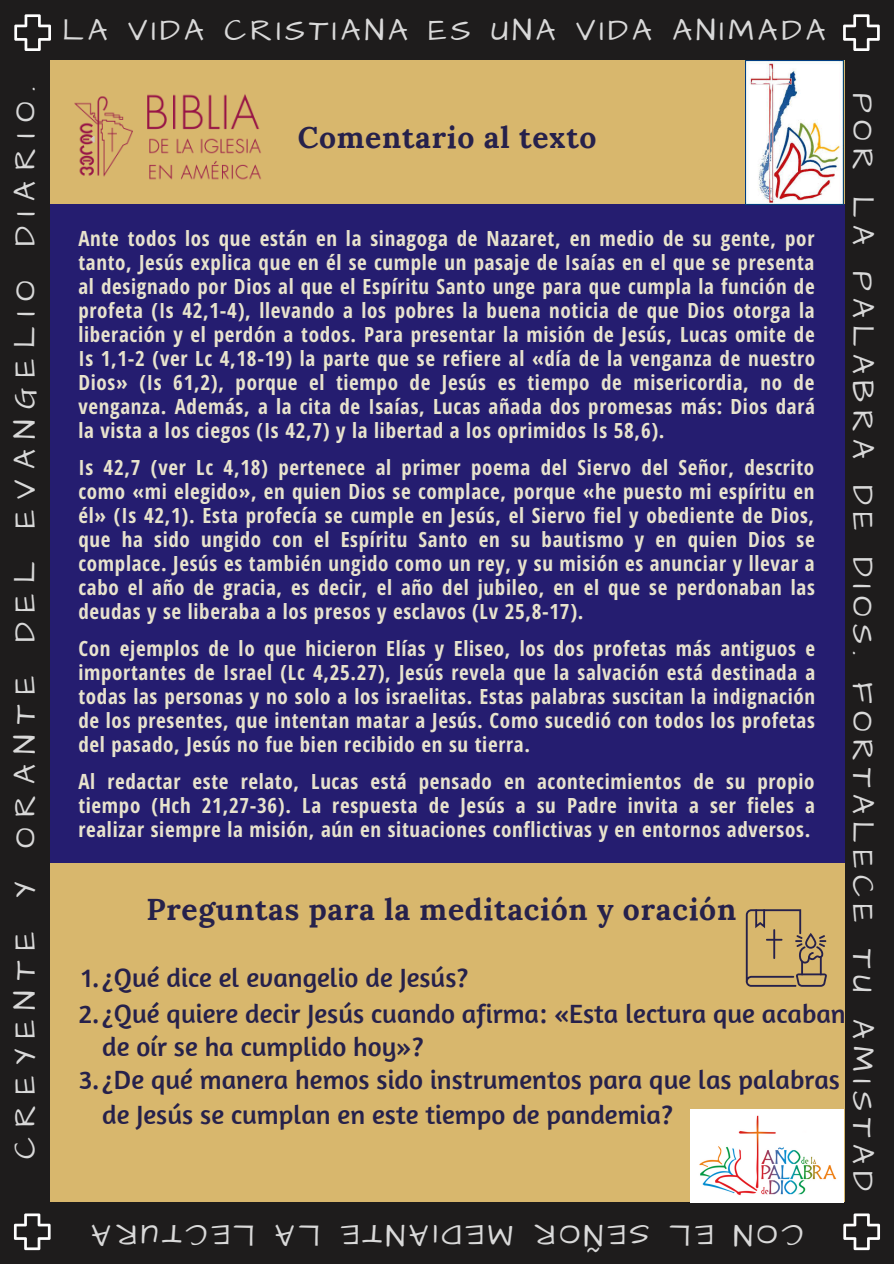
<style>
.page{position:relative;width:894px;height:1264px;background:#fff}
.page>*{position:absolute;margin:0;border:0;box-sizing:border-box;transform-origin:0 0}
.t1{font:30.9px "Architects Daughter";letter-spacing:.23em;color:#d9d9d9}
.t2{font:30.9px "Architects Daughter";letter-spacing:.345em;color:#d9d9d9}
.t3{font:30.9px "Architects Daughter";letter-spacing:.13em;color:#d9d9d9}
.t4{font:30.9px "Architects Daughter";letter-spacing:.125em;color:#d9d9d9}
.t5{font:700 30px "Lora";letter-spacing:.025em;color:#26214b}
.t6{font:27px/36.5px "Amaranth";color:#26214b}
.t7{font:700 21px/23.9px "Open Sans Hebrew Condensed";letter-spacing:.035em;color:#e8e3cd;text-align:justify}
</style>
<div class="page">
<div style="left:0;top:0;width:893px;height:1263px;background:#1e1c1c"></div>
<div style="left:51px;top:60px;width:794px;height:1141px;background:#d8b76d"></div>
<svg style="left:843px;top:14px;width:36px;height:37px"></svg>
<svg style="left:843px;top:1213px;width:36px;height:37px"></svg>
<svg style="left:14px;top:1213px;width:37px;height:37px"></svg>
<svg style="left:14px;top:14px;width:37px;height:37px"></svg>
<div style="left:51px;top:204px;width:793px;height:659px;background:#251d70"></div>
<img style="left:745px;top:60px;width:98px;height:144px">
<img style="left:690px;top:1109px;width:152px;height:93px">
<img style="left:74px;top:94px;width:187px;height:86px">
<svg style="left:745px;top:909px;width:81px;height:77px"></svg>
<h1 class="t2" style="left:4px;top:1159px;width:1074px;rotate:-90deg">CREYENTE Y ORANTE DEL EVANGELIO DIARIO.</h1>
<h1 class="t3" style="left:62px;top:10px;width:764px">LA VIDA CRISTIANA ES UNA VIDA ANIMADA</h1>
<h2 class="t5" style="left:298px;top:118px;width:300px">Comentario al texto</h2>
<p class="t7" style="left:78px;top:226px;width:738px">Ante todos los que están en la sinagoga de Nazaret, en medio de su gente, por tanto, Jesús explica que en él se cumple un pasaje de Isaías en el que se presenta al designado por Dios al que el Espíritu Santo unge para que cumpla la función de profeta (Is 42,1-4), llevando a los pobres la buena noticia de que Dios otorga la liberación y el perdón a todos. Para presentar la misión de Jesús, Lucas omite de Is 1,1-2 (ver Lc 4,18-19) la parte que se refiere al «día de la venganza de nuestro Dios» (Is 61,2), porque el tiempo de Jesús es tiempo de misericordia, no de venganza. Además, a la cita de Isaías, Lucas añada dos promesas más: Dios dará la vista a los ciegos (Is 42,7) y la libertad a los oprimidos Is 58,6).</p>
<p class="t7" style="left:78px;top:455px;width:737px">Is 42,7 (ver Lc 4,18) pertenece al primer poema del Siervo del Señor, descrito como «mi elegido», en quien Dios se complace, porque «he puesto mi espíritu en él» (Is 42,1). Esta profecía se cumple en Jesús, el Siervo fiel y obediente de Dios, que ha sido ungido con el Espíritu Santo en su bautismo y en quien Dios se complace. Jesús es también ungido como un rey, y su misión es anunciar y llevar a cabo el año de gracia, es decir, el año del jubileo, en el que se perdonaban las deudas y se liberaba a los presos y esclavos (Lv 25,8-17).</p>
<p class="t7" style="left:78px;top:636px;width:738px">Con ejemplos de lo que hicieron Elías y Eliseo, los dos profetas más antiguos e importantes de Israel (Lc 4,25.27), Jesús revela que la salvación está destinada a todas las personas y no solo a los israelitas. Estas palabras suscitan la indignación de los presentes, que intentan matar a Jesús. Como sucedió con todos los profetas del pasado, Jesús no fue bien recibido en su tierra.</p>
<p class="t7" style="left:78px;top:769px;width:738px">Al redactar este relato, Lucas está pensado en acontecimientos de su propio tiempo (Hch 21,27-36). La respuesta de Jesús a su Padre invita a ser fieles a realizar siempre la misión, aún en situaciones conflictivas y en entornos adversos.</p>
<h2 class="t5" style="left:146px;top:889px;width:591px">Preguntas para la meditación y oración</h2>
<p class="t6" style="left:79px;top:958px;width:768px">1.¿Qué dice el evangelio de Jesús?<br>2.¿Qué quiere decir Jesús cuando afirma: «Esta lectura que acaban</p>
<p class="t6" style="left:102px;top:1028px;width:322px">de oír se ha cumplido hoy»?</p>
<p class="t6" style="left:79px;top:1061px;width:762px">3.¿De qué manera hemos sido instrumentos para que las palabras</p>
<p class="t6" style="left:102px;top:1095px;width:572px">de Jesús se cumplan en este tiempo de pandemia?</p>
<h1 class="t1" style="left:883px;top:93px;width:1099px;rotate:90deg">POR LA PALABRA DE DIOS. FORTALECE TU AMISTAD</h1>
<h1 class="t4" style="left:255px;top:1255px;width:165px;rotate:-180deg">LECTURA</h1>
<h1 class="t1" style="left:320px;top:1255px;width:47px;rotate:-180deg">LA</h1>
<h1 class="t1" style="left:513px;top:1255px;width:174px;rotate:-180deg">MED AI NTE</h1>
<h1 class="t1" style="left:649px;top:1255px;width:117px;rotate:-180deg">SEÑOR</h1>
<h1 class="t1" style="left:713px;top:1255px;width:45px;rotate:-180deg">EL</h1>
<h1 class="t1" style="left:802px;top:1255px;width:71px;rotate:-180deg">CON</h1>
</div>
